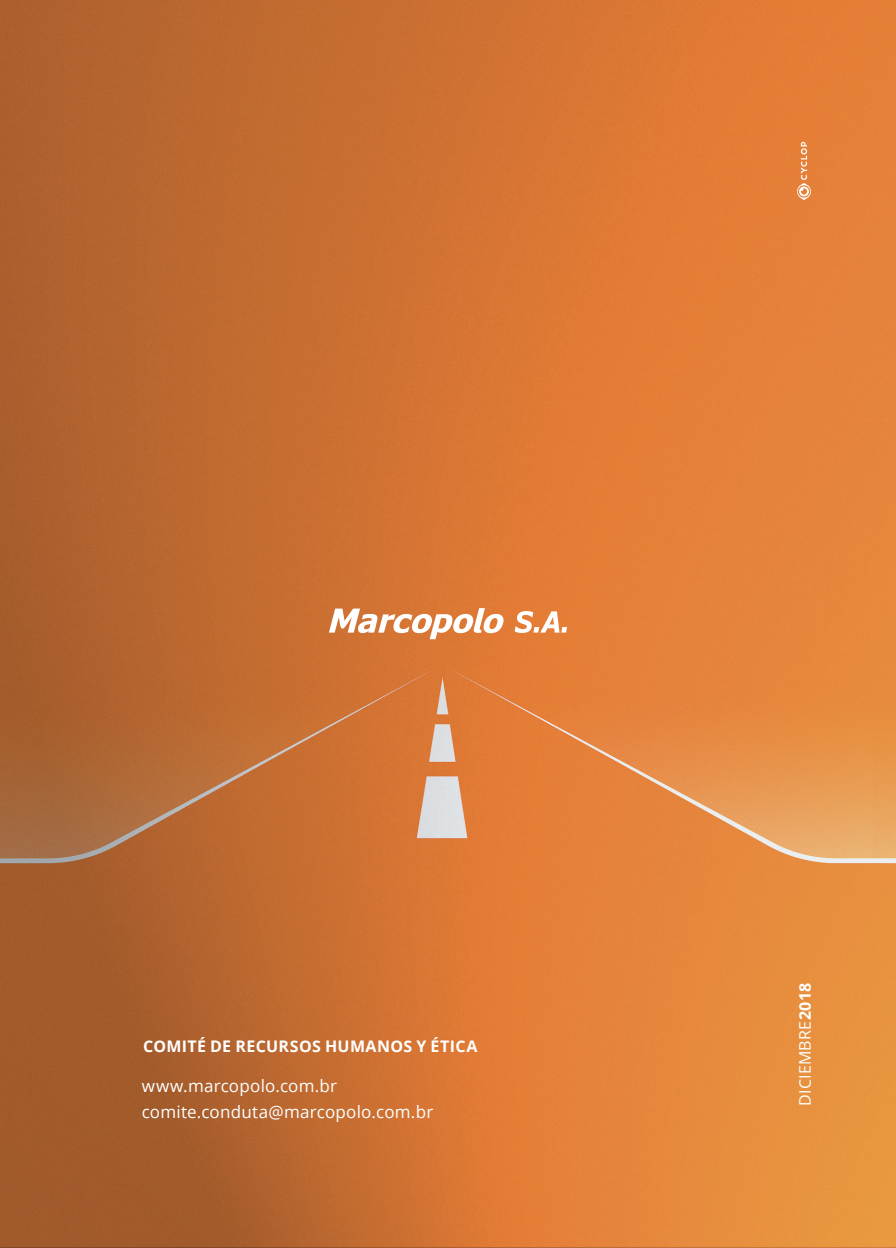
<style>
.page{position:relative;width:896px;height:1248px;background:#fff}
.page>*{position:absolute;margin:0;border:0;box-sizing:border-box;transform-origin:0 0}
.t1{font:17px/26px "Open Sans";letter-spacing:.015em;color:#fff}
.t2{font:700 16px "Open Sans";letter-spacing:.02em;color:#fff}
.t3{font:16px "Open Sans";letter-spacing:.015em;color:#fff}
.s1{font-weight:700}
</style>
<div class="page">
<img style="left:0;top:0;width:896px;height:1247px">
<svg style="left:797px;top:142px;width:14px;height:58px"></svg>
<svg style="left:329px;top:608px;width:238px;height:31px"></svg>
<p class="t2" style="left:143px;top:1034px;width:336px">COMITÉ DE RECURSOS HUMANOS Y ÉTICA</p>
<p class="t1" style="left:142px;top:1071px;width:293px">www.marcopolo.com.br comite.conduta@marcopolo.com.br</p>
<p class="t3" style="left:794px;top:1106px;width:125px;rotate:-90deg">DICIEMBRE<span class="s1">2018</span></p>
</div>
